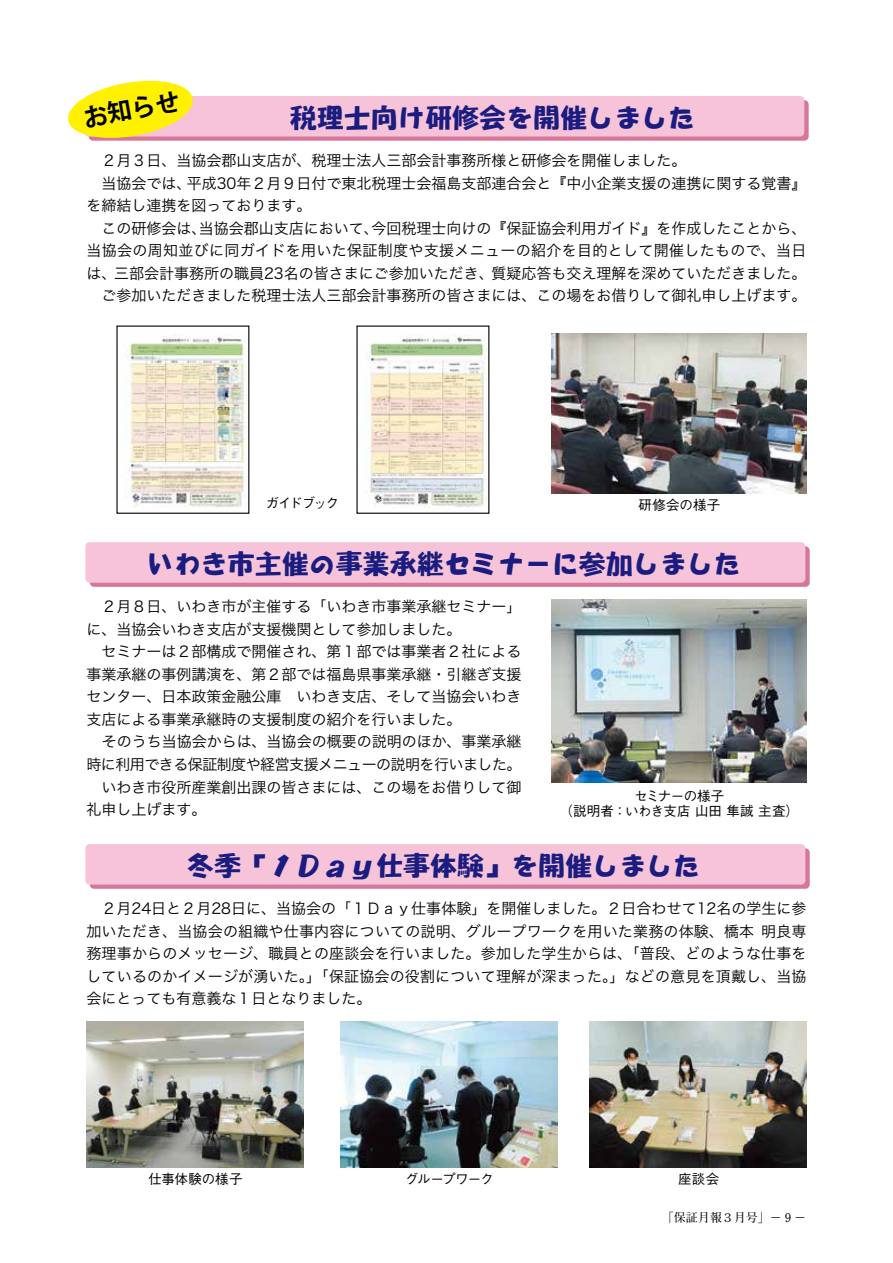
<style>
.page{position:relative;width:893px;height:1263px;background:#fff}
.page>*{position:absolute;margin:0;border:0;box-sizing:border-box;transform-origin:0 0}
.t1{font:27px "NIS POP 83 pv RKSJ H";color:#1a1c7f}
.t2{font:700 24.3px "Koz Go Pro";color:#000}
.t3{font:15px/22.5px "Hira Kaku Pro W3";color:#000}
.t4{font:15px "Hira Kaku Pro W3";letter-spacing:.02em;color:#000}
.t5{font:500 13.5px/15px "Gothic BBB Pro";letter-spacing:-.01em;color:#000;text-align:center}
.t6{font:500 13.5px "Gothic BBB Pro";letter-spacing:-.08em;color:#000}
.t7{font:700 12px "Futo Min A101 Pro";color:#000}
</style>
<div class="page">
<div style="left:89px;top:100px;width:720px;height:41px;background:#d8769a;border-radius:4px"></div>
<div style="left:90px;top:546px;width:720px;height:41px;background:#d8769a;border-radius:4px"></div>
<div style="left:90px;top:848px;width:720px;height:41px;background:#d8769a;border-radius:4px"></div>
<div style="left:84px;top:96px;width:720px;height:41px;background:#f6c3d9;border-radius:4px"></div>
<div style="left:85px;top:542px;width:720px;height:41px;background:#f6c3d9;border-radius:4px"></div>
<div style="left:85px;top:844px;width:720px;height:41px;background:#f6c3d9;border-radius:4px"></div>
<svg style="left:68px;top:80px;width:127px;height:61px"></svg>
<img style="left:121px;top:335px;width:126px;height:173px">
<img style="left:365px;top:335px;width:122px;height:173px">
<img style="left:551px;top:333px;width:255px;height:161px">
<img style="left:551px;top:600px;width:255px;height:182px">
<img style="left:86px;top:1022px;width:217px;height:145px">
<img style="left:590px;top:1022px;width:216px;height:145px">
<img style="left:340px;top:1022px;width:217px;height:145px">
<h2 class="t2" style="left:81px;top:102px;width:99px;rotate:-10deg">お知らせ</h2>
<p class="t3" style="left:187px;top:148px;width:621px;text-indent:-100px">　２月３日、当協会郡山支店が、税理士法人三部会計事務所様と研修会を開催しました。<br>平成30年２月９日付で東北税理士会福島支部連合会と『中小企業支援の連携に関する覚書『</p>
<h1 class="t1" style="left:290px;top:104px;width:406px">税理士向け研修会を開催しました</h1>
<p class="t3" style="left:86px;top:171px;width:227px">　当協会では、<br>を締結し連携を図っております。</p>
<p class="t3" style="left:371px;top:216px;width:437px">今回税理士向けの『保証協会利用ガイド』を作成したことから、</p>
<p class="t3" style="left:199px;top:216px;width:181px">当協会郡山支店において、</p>
<p class="t3" style="left:86px;top:216px;width:122px">　この研修会は、</p>
<p class="t4" style="left:86px;top:237px;width:721px">当協会の周知並びに同ガイドを用いた保証制度や支援メニューの紹介を目的として開催したもので、当日</p>
<p class="t3" style="left:491px;top:261px;width:317px">質疑応答も交え理解を深めていただきました。</p>
<p class="t3" style="left:114px;top:261px;width:381px">三部会計事務所の職員23名の皆さまにご参加いただき、</p>
<p class="t3" style="left:86px;top:261px;width:722px">は、<br>　ご参加いただきました税理士法人三部会計事務所の皆さまには、この場をお借りして御礼申し上げます。</p>
<p class="t5" style="left:266px;top:494px;width:75px">ガイドブック</p>
<p class="t5" style="left:638px;top:496px;width:83px">研修会の様子</p>
<h1 class="t1" style="left:147px;top:550px;width:595px">いわき市主催の事業承継セミナーに参加しました</h1>
<p class="t3" style="left:86px;top:594px;width:437px">　２月８日、いわき市が主催する「いわき市事業承継セミナー「に、当協会いわき支店が支援機関として参加しました。<br>　セミナーは２部構成で開催され、第１部では事業者２社による事業承継の事例講演を、第２部では福島県事業承継・引継ぎ支援センター、日本政策金融公庫　いわき支店、そして当協会いわき支店による事業承継時の支援制度の紹介を行いました。<br>　そのうち当協会からは、当協会の概要の説明のほか、事業承継時に利用できる保証制度や経営支援メニューの説明を行いました。　いわき市役所産業創出課の皆さまには、この場をお借りして御礼申し上げます。</p>
<p class="t5" style="left:560px;top:786px;width:241px">セミナーの様子<br>（説明者：いわき支店山田隼誠主査(</p>
<h1 class="t1" style="left:187px;top:852px;width:514px">冬季「１Ｄａｙ仕事体験」を開催しました</h1>
<p class="t3" style="left:86px;top:896px;width:722px;text-align:right">　２月24日と２月28日に、当協会の「１Ｄａｙ仕事体験」を開催しました。２日合わせて12名の学生に参明良専</p>
<p class="t3" style="left:86px;top:919px;width:722px">加いただき、当協会の組織や仕事内容についての説明、グループワークを用いた業務の体験、橋本<br>務理事からのメッセージ、職員との座談会を行いました。参加した学生からは、「普段、どのような仕事をしているのかイメージが湧いた。」「保証協会の役割について理解が深まった。」などの意見を頂戴し、当協会にとっても有意義な１日となりました。</p>
<p class="t5" style="left:148px;top:1170px;width:96px">仕事体験の様子</p>
<p class="t6" style="left:405px;top:1168px;width:90px">グループワーク</p>
<p class="t5" style="left:678px;top:1170px;width:42px">座談会</p>
<p class="t7" style="left:662px;top:1208px;width:146px">「保証月報３月号「− 9 −</p>
</div>
